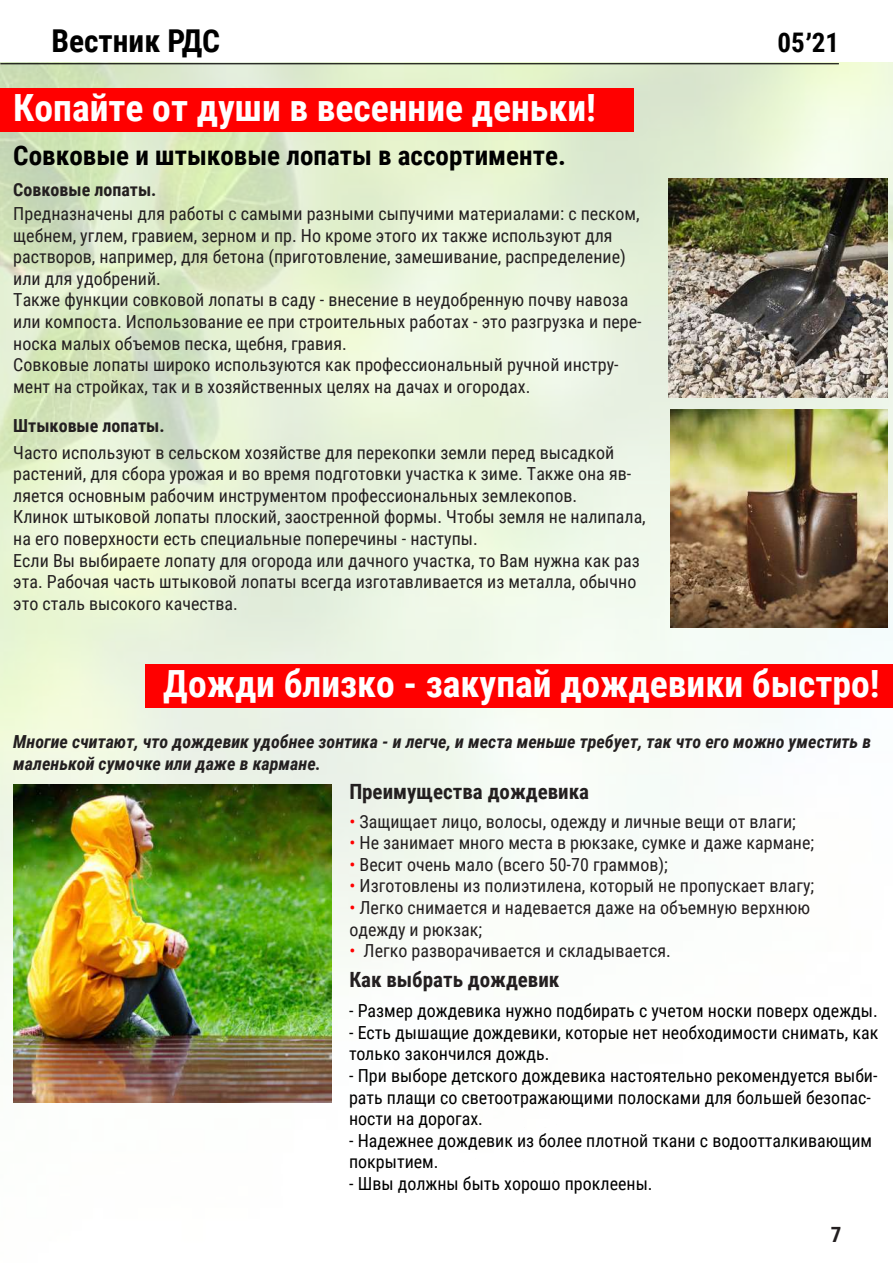
<style>
.page{position:relative;width:893px;height:1263px;background:#fff}
.page>*{position:absolute;margin:0;border:0;box-sizing:border-box;transform-origin:0 0}
.t1{font:700 37.5px "Roboto Condensed";color:#fff}
.t2{font:700 31.5px "Roboto Condensed";color:#000}
.t3{font:700 27px "Roboto Condensed";color:#000}
.t4{font:700 21px "Roboto Condensed";color:#231f20}
.t5{font:18px/21.6px "Roboto Condensed";color:#231f20}
.t6{font:18px/21.6px "Roboto Condensed";color:#000}
.t7{font:italic 700 18px/21.6px "Roboto Condensed";color:#231f20}
.t8{font:700 18px "Roboto Condensed";color:#231f20}
.s1{color:#f00}
</style>
<div class="page">
<img style="left:0;top:62px;width:893px;height:1041px">
<hr style="left:0;top:63px;width:839px;height:1px;background:#000">
<div style="left:0;top:88px;width:634px;height:44px;background:#f00"></div>
<img style="left:669px;top:178px;width:219px;height:220px">
<img style="left:670px;top:410px;width:218px;height:217px">
<div style="left:145px;top:664px;width:747px;height:44px;background:#f00"></div>
<img style="left:13px;top:785px;width:318px;height:318px">
<h2 class="t2" style="left:51px;top:19px;width:170px">Вестник РДС</h2>
<h3 class="t3" style="left:777px;top:24px;width:63px">05 21</h3>
<h3 class="t3" style="left:806px;top:7px;width:8px">,</h3>
<h1 class="t1" style="left:13px;top:81px;width:584px">Копайте от души в весенние деньки!</h1>
<h3 class="t3" style="left:13px;top:136px;width:554px">Совковые и штыковые лопаты в ассортименте.</h3>
<p class="t5" style="left:13px;top:202px;width:630px">Предназначены для работы с самыми разными сыпучими материалами: с песком, щебнем, углем, гравием, зерном и пр. Но кроме этого их также используют для растворов, например, для бетона (приготовление, замешивание, распределение) или для удобрений.<br>Также функции совковой лопаты в саду - внесение в неудобренную почву навоза или компоста. Использование ее при строительных работах - это разгрузка и пере&shy;носка малых объемов песка, щебня, гравия.<br>Совковые лопаты широко используются как профессиональный ручной инстру&shy;мент на стройках, так и в хозяйственных целях на дачах и огородах.</p>
<p class="t8" style="left:13px;top:177px;width:145px">Совковые лопаты.</p>
<p class="t8" style="left:13px;top:413px;width:153px">Штыковые лопаты.</p>
<p class="t5" style="left:13px;top:441px;width:634px">Часто используют в сельском хозяйстве для перекопки земли перед высадкой растений, для сбора урожая и во время подготовки участка к зиме. Также она яв&shy;ляется основным рабочим инструментом профессиональных землекопов.<br>Клинок штыковой лопаты плоский, заостренной формы. Чтобы земля не налипала, на его поверхности есть специальные поперечины - наступы.<br>Если Вы выбираете лопату для огорода или дачного участка, то Вам нужна как раз эта. Рабочая часть штыковой лопаты всегда изготавливается из металла, обычно это сталь высокого качества.</p>
<h1 class="t1" style="left:163px;top:657px;width:718px">Дожди близко - закупай дождевики быстро!</h1>
<p class="t7" style="left:13px;top:730px;width:859px">Многие считают, что дождевик удобнее зонтика - и легче, и места меньше требует, так что его можно уместить в маленькой сумочке или даже в кармане.</p>
<p class="t4" style="left:349px;top:777px;width:241px">Преимущества дождевика</p>
<p class="t5" style="left:349px;top:810px;width:448px"><span class="s1">•</span> Защищает лицо, волосы, одежду и личные вещи от влаги;</p>
<p class="t5" style="left:349px;top:831px;width:466px"><span class="s1">•</span> Не занимает много места в рюкзаке, сумке и даже кармане;</p>
<p class="t5" style="left:349px;top:853px;width:320px"><span class="s1">•</span> Весит очень мало (всего 50-70 граммов);</p>
<p class="t5" style="left:349px;top:874px;width:466px"><span class="s1">•</span> Изготовлены из полиэтилена, который не пропускает влагу;</p>
<p class="t5" style="left:349px;top:896px;width:462px"><span class="s1">•</span> Легко снимается и надевается даже на объемную верхнюю одежду и рюкзак;</p>
<p class="t5" style="left:349px;top:939px;width:323px"><span class="s1">•</span> Легко разворачивается и складывается.</p>
<p class="t4" style="left:349px;top:964px;width:212px">Как выбрать дождевик</p>
<p class="t6" style="left:349px;top:999px;width:530px">- Размер дождевика нужно подбирать с учетом носки поверх одежды.</p>
<p class="t6" style="left:349px;top:1021px;width:531px">- Есть дышащие дождевики, которые нет необходимости снимать, как только закончился дождь.</p>
<p class="t6" style="left:349px;top:1064px;width:530px">- При выборе детского дождевика настоятельно рекомендуется выби&shy;рать плащи со светоотражающими полосками для большей безопас&shy;ности на дорогах.</p>
<p class="t6" style="left:349px;top:1129px;width:525px">- Надежнее дождевик из более плотной ткани с водоотталкивающим покрытием.</p>
<p class="t6" style="left:349px;top:1172px;width:305px">- Швы должны быть хорошо проклеены.</p>
<p class="t4" style="left:831px;top:1219px;width:12px">7</p>
</div>
